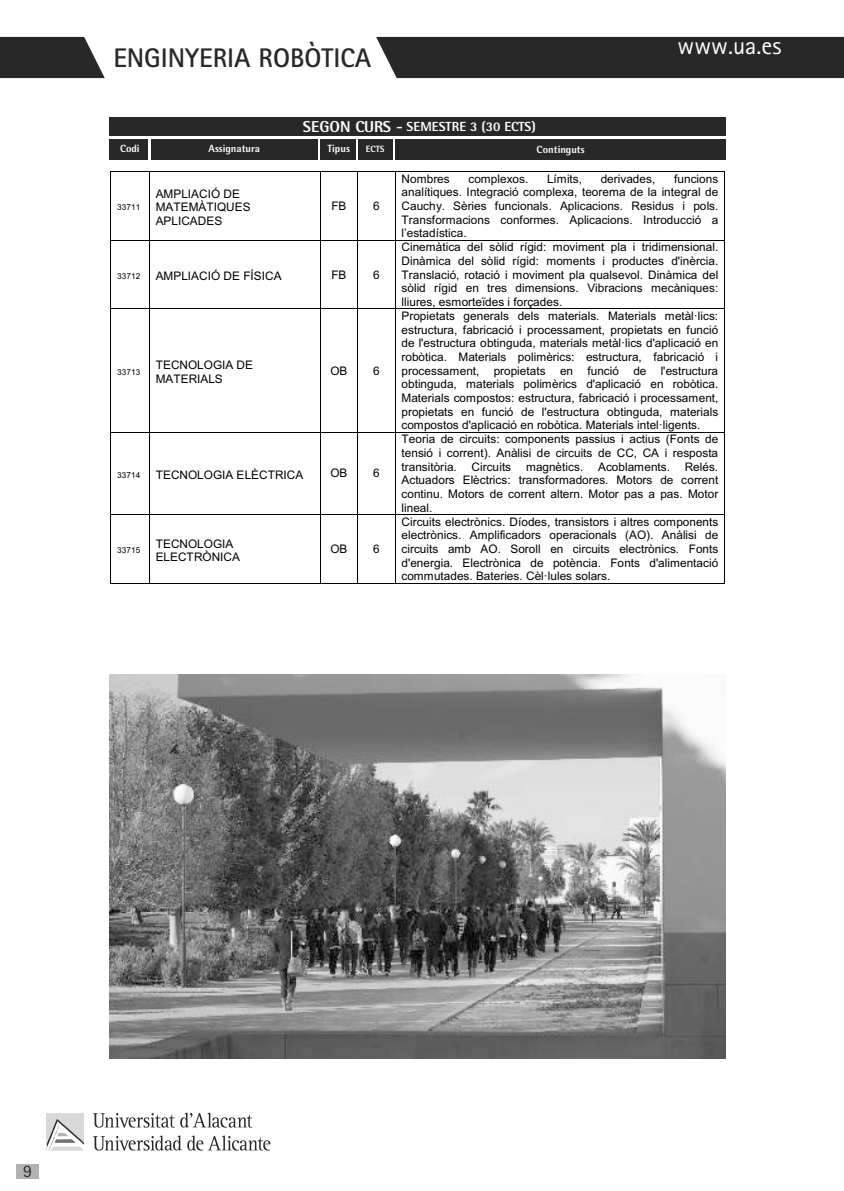
<style>
.page{position:relative;width:844px;height:1191px;background:#fff}
.page>*{position:absolute;margin:0;border:0;box-sizing:border-box;transform-origin:0 0}
.t1{font:700 26.95px "Agfa Rotis Sans Serif";color:#282828}
.t2{font:24.5px "Agfa Rotis Sans Serif";color:#fff}
.t3{font:17.5px "Agfa Rotis Sans Serif";color:#282828}
.t4{font:700 13.3px "Agfa Rotis Semisans Ex";color:#fff}
.t5{font:11.72px/13.7px "Arial";color:#000;text-align:justify}
.t6{font:700 10.5px "Agfa Rotis Semisans Ex";color:#fff}
.t7{font:700 9.1px "Agfa Rotis Semisans Ex";color:#fff}
.t8{font:8.22px "Arial";color:#000}
.s1{font-size:15.92px}
</style>
<div class="page">
<div style="left:110px;top:139px;width:38px;height:20px;background:#282828"></div>
<div style="left:151px;top:139px;width:167px;height:20px;background:#282828"></div>
<div style="left:320px;top:139px;width:36px;height:20px;background:#282828"></div>
<div style="left:358px;top:139px;width:34px;height:20px;background:#282828"></div>
<div style="left:395px;top:139px;width:331px;height:20px;background:#282828"></div>
<div style="left:47px;top:1113px;width:37px;height:37px;background:#d9d9d9"></div>
<svg style="left:47px;top:1119px;width:37px;height:31px"></svg>
<svg style="left:93px;top:1135px;width:177px;height:15px"></svg>
<svg style="left:93px;top:1112px;width:159px;height:15px"></svg>
<div style="left:16px;top:1164px;width:23px;height:14px;background:#b2b2b2"></div>
<div style="left:376px;top:37px;width:467px;height:41px;background:#282828"></div>
<svg style="left:0;top:37px;width:105px;height:41px;background:#3d3d3d"></svg>
<div style="left:110px;top:117px;width:616px;height:19px;background:#282828"></div>
<img style="left:110px;top:675px;width:615px;height:383px">
<hr style="left:111px;top:171px;width:38px;height:1px;background:#000">
<hr style="left:149px;top:171px;width:171px;height:1px;background:#000">
<hr style="left:320px;top:171px;width:37px;height:1px;background:#000">
<hr style="left:358px;top:171px;width:37px;height:1px;background:#000">
<hr style="left:395px;top:171px;width:329px;height:1px;background:#000">
<hr style="left:111px;top:172px;width:1px;height:68px;background:#000">
<hr style="left:149px;top:172px;width:1px;height:68px;background:#000">
<hr style="left:320px;top:172px;width:1px;height:68px;background:#000">
<hr style="left:357px;top:172px;width:1px;height:68px;background:#000">
<hr style="left:395px;top:172px;width:1px;height:68px;background:#000">
<hr style="left:724px;top:172px;width:1px;height:68px;background:#000">
<hr style="left:111px;top:240px;width:38px;height:1px;background:#000">
<hr style="left:149px;top:240px;width:171px;height:1px;background:#000">
<hr style="left:320px;top:240px;width:37px;height:1px;background:#000">
<hr style="left:358px;top:240px;width:37px;height:1px;background:#000">
<hr style="left:395px;top:240px;width:329px;height:1px;background:#000">
<hr style="left:111px;top:240px;width:1px;height:68px;background:#000">
<hr style="left:149px;top:240px;width:1px;height:68px;background:#000">
<hr style="left:320px;top:240px;width:1px;height:68px;background:#000">
<hr style="left:357px;top:240px;width:1px;height:68px;background:#000">
<hr style="left:395px;top:240px;width:1px;height:68px;background:#000">
<hr style="left:724px;top:240px;width:1px;height:68px;background:#000">
<hr style="left:111px;top:308px;width:38px;height:1px;background:#000">
<hr style="left:149px;top:308px;width:171px;height:1px;background:#000">
<hr style="left:320px;top:308px;width:37px;height:1px;background:#000">
<hr style="left:358px;top:308px;width:37px;height:1px;background:#000">
<hr style="left:395px;top:308px;width:329px;height:1px;background:#000">
<hr style="left:111px;top:309px;width:1px;height:123px;background:#000">
<hr style="left:149px;top:309px;width:1px;height:123px;background:#000">
<hr style="left:320px;top:309px;width:1px;height:123px;background:#000">
<hr style="left:357px;top:309px;width:1px;height:123px;background:#000">
<hr style="left:395px;top:309px;width:1px;height:123px;background:#000">
<hr style="left:724px;top:309px;width:1px;height:123px;background:#000">
<hr style="left:111px;top:432px;width:38px;height:1px;background:#000">
<hr style="left:149px;top:432px;width:171px;height:1px;background:#000">
<hr style="left:320px;top:432px;width:37px;height:1px;background:#000">
<hr style="left:358px;top:432px;width:37px;height:1px;background:#000">
<hr style="left:395px;top:432px;width:329px;height:1px;background:#000">
<hr style="left:111px;top:432px;width:1px;height:82px;background:#000">
<hr style="left:149px;top:432px;width:1px;height:82px;background:#000">
<hr style="left:320px;top:432px;width:1px;height:82px;background:#000">
<hr style="left:357px;top:432px;width:1px;height:82px;background:#000">
<hr style="left:395px;top:432px;width:1px;height:82px;background:#000">
<hr style="left:724px;top:432px;width:1px;height:82px;background:#000">
<hr style="left:111px;top:514px;width:38px;height:1px;background:#000">
<hr style="left:149px;top:514px;width:171px;height:1px;background:#000">
<hr style="left:320px;top:514px;width:37px;height:1px;background:#000">
<hr style="left:358px;top:514px;width:37px;height:1px;background:#000">
<hr style="left:395px;top:514px;width:329px;height:1px;background:#000">
<hr style="left:111px;top:515px;width:1px;height:68px;background:#000">
<hr style="left:111px;top:583px;width:38px;height:1px;background:#000">
<hr style="left:149px;top:515px;width:1px;height:68px;background:#000">
<hr style="left:149px;top:583px;width:171px;height:1px;background:#000">
<hr style="left:320px;top:515px;width:1px;height:68px;background:#000">
<hr style="left:320px;top:583px;width:37px;height:1px;background:#000">
<hr style="left:357px;top:515px;width:1px;height:68px;background:#000">
<hr style="left:358px;top:583px;width:37px;height:1px;background:#000">
<hr style="left:395px;top:515px;width:1px;height:68px;background:#000">
<hr style="left:395px;top:583px;width:329px;height:1px;background:#000">
<hr style="left:724px;top:515px;width:1px;height:68px;background:#000">
<h1 class="t1" style="left:113px;top:48px;width:259px">ENGINYERIA ROBÒTICA</h1>
<p class="t4" style="left:303px;top:122px;width:234px"><span class="s1">SEGON CURS</span> - SEMESTRE 3 (30 ECTS)</p>
<p class="t6" style="left:120px;top:145px;width:21px">Codi</p>
<p class="t6" style="left:208px;top:144px;width:53px">Assignatura</p>
<p class="t6" style="left:327px;top:144px;width:24px">Tipus</p>
<p class="t7" style="left:366px;top:146px;width:20px">ECTS</p>
<p class="t6" style="left:536px;top:146px;width:49px">Continguts</p>
<h2 class="t2" style="left:677px;top:37px;width:105px">www.ua.es</h2>
<p class="t8" style="left:117px;top:204px;width:24px">33711</p>
<p class="t5" style="left:156px;top:188px;width:96px;text-align:left">AMPLIACIÓ DE<br>MATEMÀTIQUES<br>APLICADES</p>
<p class="t5" style="left:331px;top:200px;width:17px">FB</p>
<p class="t5" style="left:373px;top:200px;width:8px">6</p>
<p class="t8" style="left:117px;top:273px;width:24px">33712</p>
<p class="t5" style="left:156px;top:270px;width:127px">AMPLIACIÓ DE FÍSICA</p>
<p class="t5" style="left:331px;top:269px;width:17px">FB</p>
<p class="t5" style="left:373px;top:269px;width:8px">6</p>
<p class="t8" style="left:117px;top:369px;width:24px">33713</p>
<p class="t5" style="left:156px;top:359px;width:99px">TECNOLOGIA DE<br>MATERIALS</p>
<p class="t5" style="left:330px;top:365px;width:19px">OB</p>
<p class="t5" style="left:373px;top:365px;width:8px">6</p>
<p class="t8" style="left:117px;top:472px;width:24px">33714</p>
<p class="t5" style="left:156px;top:469px;width:149px">TECNOLOGIA ELÈCTRICA</p>
<p class="t5" style="left:330px;top:467px;width:19px">OB</p>
<p class="t5" style="left:373px;top:467px;width:8px">6</p>
<p class="t8" style="left:117px;top:547px;width:24px">33715</p>
<p class="t5" style="left:156px;top:538px;width:86px">TECNOLOGIA<br>ELECTRÒNICA</p>
<p class="t5" style="left:330px;top:543px;width:19px">OB</p>
<p class="t5" style="left:373px;top:543px;width:8px">6</p>
<p class="t5" style="left:401px;top:173px;width:318px;text-indent:272px">funcions analítiques. Integració complexa, teorema de la integral de Cauchy. Sèries funcionals. Aplicacions. Residus i pols.<br>Transformacions conformes. Aplicacions. Introducció a l’estadística.</p>
<p class="t5" style="left:401px;top:173px;width:50px">Nombres</p>
<p class="t5" style="left:468px;top:173px;width:61px">complexos.</p>
<p class="t5" style="left:547px;top:173px;width:36px">Límits,</p>
<p class="t5" style="left:600px;top:173px;width:56px">derivades,</p>
<p class="t5" style="left:401px;top:241px;width:318px">Cinemàtica del sòlid rígid: moviment pla i tridimensional.<br>Dinàmica del sòlid rígid: moments i productes d'inèrcia.<br>Translació, rotació i moviment pla qualsevol. Dinàmica del sòlid rígid en tres dimensions. Vibracions mecàniques: lliures, esmorteïdes i forçades.</p>
<p class="t5" style="left:401px;top:310px;width:318px">Propietats generals dels materials. Materials metàl·lics: estructura, fabricació i processament, propietats en funció de l'estructura obtinguda, materials metàl·lics d'aplicació en robòtica. Materials polimèrics: estructura, fabricació i processament, propietats en funció de l'estructura obtinguda, materials polimèrics d'aplicació en robòtica.<br>Materials compostos: estructura, fabricació i processament, propietats en funció de l'estructura obtinguda, materials compostos d'aplicació en robòtica. Materials intel·ligents.</p>
<p class="t5" style="left:401px;top:433px;width:318px">Teoria de circuits: components passius i actius (Fonts de tensió i corrent). Anàlisi de circuits de CC, CA i resposta transitòria. Circuits</p>
<p class="t5" style="left:401px;top:461px;width:318px;text-indent:196px">Acoblaments. Relés.<br>Actuadors Elèctrics: transformadores. Motors de corrent continu. Motors de corrent altern. Motor pas a pas. Motor lineal.</p>
<p class="t5" style="left:526px;top:461px;width:59px">magnètics.</p>
<p class="t5" style="left:401px;top:516px;width:318px">Circuits electrònics. Díodes, transistors i altres components electrònics. Amplificadors operacionals (AO). Anàlisi de circuits amb AO. Soroll en circuits electrònics. Fonts d'energia. Electrònica de potència. Fonts d'alimentació commutades. Bateries. Cèl·lules solars.</p>
<h3 class="t3" style="left:23px;top:1165px;width:10px">9</h3>
</div>
